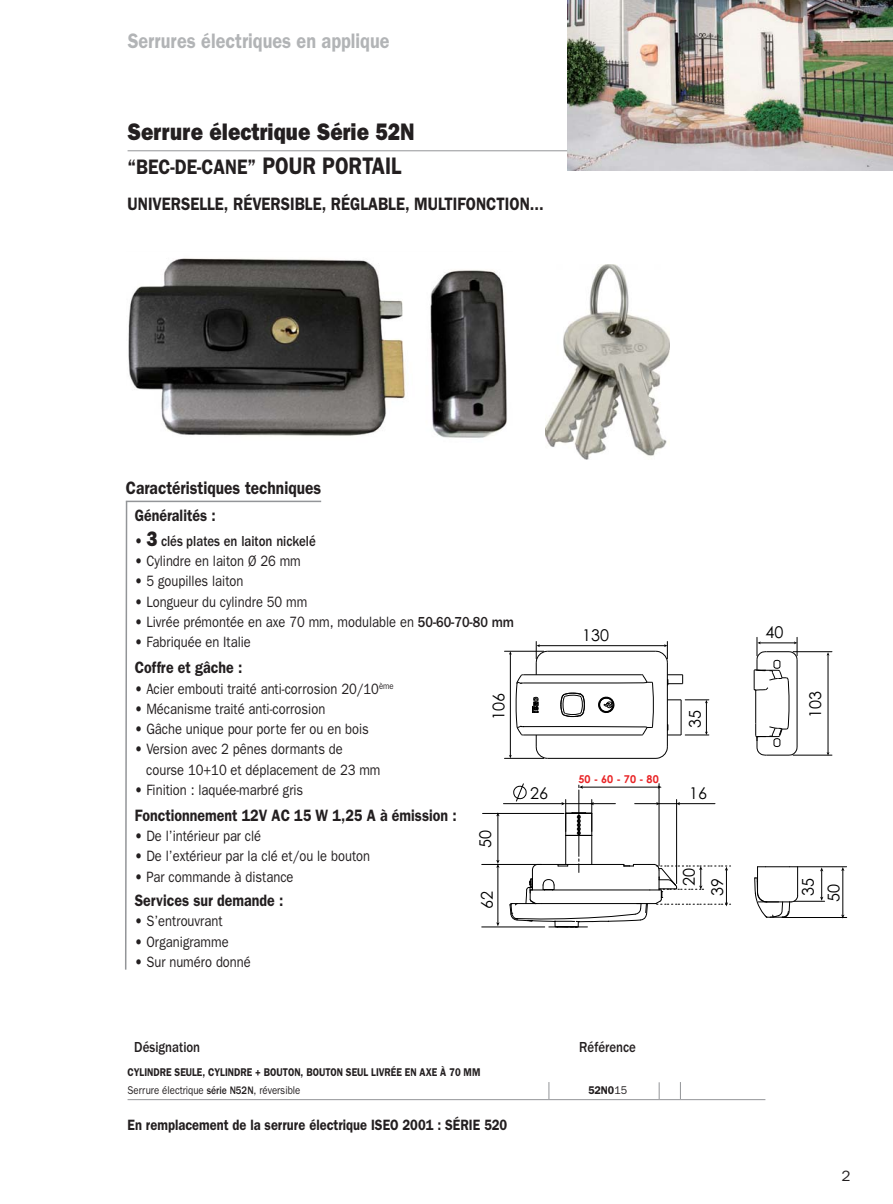
<style>
.page{position:relative;width:893px;height:1204px;background:#fff}
.page>*{position:absolute;margin:0;border:0;box-sizing:border-box;transform-origin:0 0}
.t1{font:800 24px "Franklin Gothic";color:#231f20;scale:.86 1}
.t2{font:600 21px "Franklin Gothic";color:#b2b4b6;scale:.86 1}
.t3{font:600 21px "Franklin Gothic";color:#231f20;scale:.86 1}
.t4{font:600 18px "Franklin Gothic";color:#231f20;scale:.86 1}
.t5{font:600 16.5px "Franklin Gothic";color:#231f20;scale:.86 1}
.t6{font:16.2px/25.5px "Century Gothic";color:#000;text-align:center}
.t7{font:15px/20.2px "Franklin Gothic";color:#231f20;scale:.86 1}
.t8{font:600 15px "Franklin Gothic";color:#231f20;scale:.86 1}
.t9{font:500 15px "Franklin Gothic";color:#231f20;scale:.86 1}
.t10{font:15px "Franklin Gothic";color:#231f20}
.t11{font:600 11.25px/18px "Franklin Gothic";color:#231f20;scale:.85 1}
.t12{font:600 11.25px "Franklin Gothic";color:#231f20;scale:.95 1}
.t13{font:700 10.8px "Century Gothic";color:#e92426}
.s1{font-size:24px}
.s2{font-weight:400}
.s3{font-weight:800;font-size:21px}
.s4{font-weight:500}
</style>
<div class="page">
<hr style="left:128px;top:1099px;width:637px;height:1px;background:#939598">
<hr style="left:128px;top:150px;width:637px;height:1px;background:#939598">
<img style="left:128px;top:258px;width:379px;height:180px">
<hr style="left:793px;top:651px;width:39px;height:1px;background:#000">
<hr style="left:793px;top:754px;width:39px;height:1px;background:#000">
<svg style="left:754px;top:637px;width:44px;height:118px"></svg>
<hr style="left:828px;top:654px;width:1px;height:99px;background:#000">
<svg style="left:754px;top:866px;width:44px;height:51px"></svg>
<hr style="left:798px;top:866px;width:49px;height:1px;background:#000">
<hr style="left:783px;top:917px;width:64px;height:1px;background:#000">
<hr style="left:794px;top:900px;width:31px;height:1px;background:#000">
<svg style="left:820px;top:867px;width:3px;height:33px"></svg>
<hr style="left:842px;top:869px;width:1px;height:46px;background:#000">
<svg style="left:841px;top:866px;width:3px;height:5px"></svg>
<hr style="left:482px;top:864px;width:59px;height:1px;background:#000">
<hr style="left:482px;top:926px;width:63px;height:1px;background:#000">
<hr style="left:498px;top:815px;width:1px;height:46px;background:#000">
<hr style="left:498px;top:866px;width:1px;height:57px;background:#000">
<svg style="left:496px;top:859px;width:3px;height:8px"></svg>
<hr style="left:483px;top:813px;width:81px;height:1px;background:#000">
<hr style="left:503px;top:803px;width:59px;height:1px;background:#000">
<svg style="left:510px;top:783px;width:221px;height:144px"></svg>
<hr style="left:504px;top:758px;width:40px;height:1px;background:#000">
<hr style="left:504px;top:651px;width:40px;height:1px;background:#000">
<svg style="left:509px;top:641px;width:200px;height:117px"></svg>
<hr style="left:126px;top:500px;width:195px;height:2px;background:#939598">
<svg style="left:125px;top:500px;width:3px;height:470px"></svg>
<img style="left:545px;top:265px;width:124px;height:194px">
<svg style="left:549px;top:1082px;width:1px;height:16px"></svg>
<svg style="left:680px;top:1082px;width:1px;height:16px"></svg>
<svg style="left:659px;top:1082px;width:1px;height:16px"></svg>
<img style="left:568px;top:0;width:325px;height:171px">
<h2 class="t2" style="left:128px;top:33px;width:306px">Serrures électriques en applique</h2>
<h1 class="t1" style="left:128px;top:117px;width:335px">Serrure électrique Série 52N</h1>
<h2 class="t3" style="left:128px;top:159px;width:320px">“BEC-DE-CANE” <span class="s1">POUR PORTAIL</span></h2>
<p class="t4" style="left:128px;top:197px;width:485px">UNIVERSELLE, RÉVERSIBLE, RÉGLABLE, MULTIFONCTION...</p>
<p class="t4" style="left:126px;top:481px;width:229px">Caractéristiques techniques</p>
<p class="t5" style="left:135px;top:509px;width:96px">Généralités :</p>
<p class="t9" style="left:135px;top:532px;width:212px"><span class="s2">•</span> <span class="s3">3</span> clés plates en laiton nickelé</p>
<p class="t7" style="left:135px;top:552px;width:195px">• Cylindre en laiton Ø 26 mm</p>
<p class="t7" style="left:135px;top:572px;width:128px">• 5 goupilles laiton</p>
<p class="t7" style="left:135px;top:593px;width:202px">• Longueur du cylindre 50 mm</p>
<p class="t7" style="left:135px;top:613px;width:443px">• Livrée prémontée en axe 70 mm, modulable en <span class="s4">50-60-70-80 mm</span></p>
<p class="t7" style="left:135px;top:633px;width:137px">• Fabriquée en Italie</p>
<p class="t5" style="left:135px;top:661px;width:127px">Coffre et gâche :</p>
<p class="t7" style="left:135px;top:679px;width:303px">• Acier embouti traité anti-corrosion 20/10<sup>ème</sup></p>
<p class="t7" style="left:135px;top:700px;width:223px">• Mécanisme traité anti-corrosion</p>
<p class="t7" style="left:135px;top:720px;width:274px">• Gâche unique pour porte fer ou en bois</p>
<p class="t7" style="left:146px;top:740px;width:274px;text-indent:-11px">• Version avec 2 pênes dormants de course 10+10 et déplacement de 23 mm</p>
<p class="t7" style="left:135px;top:781px;width:197px">• Finition : laquée-marbré gris</p>
<p class="t5" style="left:135px;top:808px;width:376px">Fonctionnement 12V AC 15 W 1,25 A à émission :</p>
<p class="t7" style="left:135px;top:827px;width:148px">• De l’intérieur par clé</p>
<p class="t7" style="left:135px;top:847px;width:275px">• De l’extérieur par la clé et/ou le bouton</p>
<p class="t7" style="left:135px;top:867px;width:186px">• Par commande à distance</p>
<p class="t5" style="left:135px;top:894px;width:174px">Services sur demande :</p>
<p class="t7" style="left:135px;top:912px;width:103px">• S’entrouvrant</p>
<p class="t7" style="left:135px;top:932px;width:111px">• Organigramme</p>
<p class="t7" style="left:135px;top:953px;width:136px">• Sur numéro donné</p>
<p class="t6" style="left:486px;top:719px;width:28px;rotate:-90deg">106</p>
<p class="t6" style="left:473px;top:848px;width:19px;rotate:-90deg">50</p>
<p class="t6" style="left:475px;top:908px;width:19px;rotate:-90deg">62</p>
<p class="t6" style="left:530px;top:780px;width:19px">26</p>
<p class="t6" style="left:582px;top:622px;width:28px">130</p>
<p class="t13" style="left:579px;top:773px;width:82px">50 - 60 - 70 - 80</p>
<p class="t6" style="left:683px;top:727px;width:19px;rotate:-90deg">35</p>
<p class="t6" style="left:689px;top:781px;width:19px">16</p>
<p class="t6" style="left:675px;top:895px;width:29px;line-height:28.3px;rotate:-90deg">20<br>39</p>
<p class="t9" style="left:134px;top:1038px;width:78px">Désignation</p>
<p class="t9" style="left:579px;top:1038px;width:67px">Référence</p>
<p class="t11" style="left:128px;top:1064px;width:417px">CYLINDRE SEULE, CYLINDRE + BOUTON, BOUTON SEUL LIVRÉE EN AXE À 70 MM<br><span class="s2">Serrure électrique</span> <span class="s4">série N52N</span><span class="s2">, réversible</span></p>
<p class="t12" style="left:588px;top:1085px;width:43px">52N0<span class="s2">15</span></p>
<p class="t8" style="left:128px;top:1119px;width:443px">En remplacement de la serrure électrique ISEO 2001 : SÉRIE 520</p>
<p class="t6" style="left:766px;top:619px;width:19px">40</p>
<p class="t6" style="left:803px;top:718px;width:28px;rotate:-90deg">103</p>
<p class="t6" style="left:796px;top:902px;width:26px;rotate:-90deg">35<br>50</p>
<p class="t10" style="left:841px;top:1170px;width:10px">2</p>
</div>
